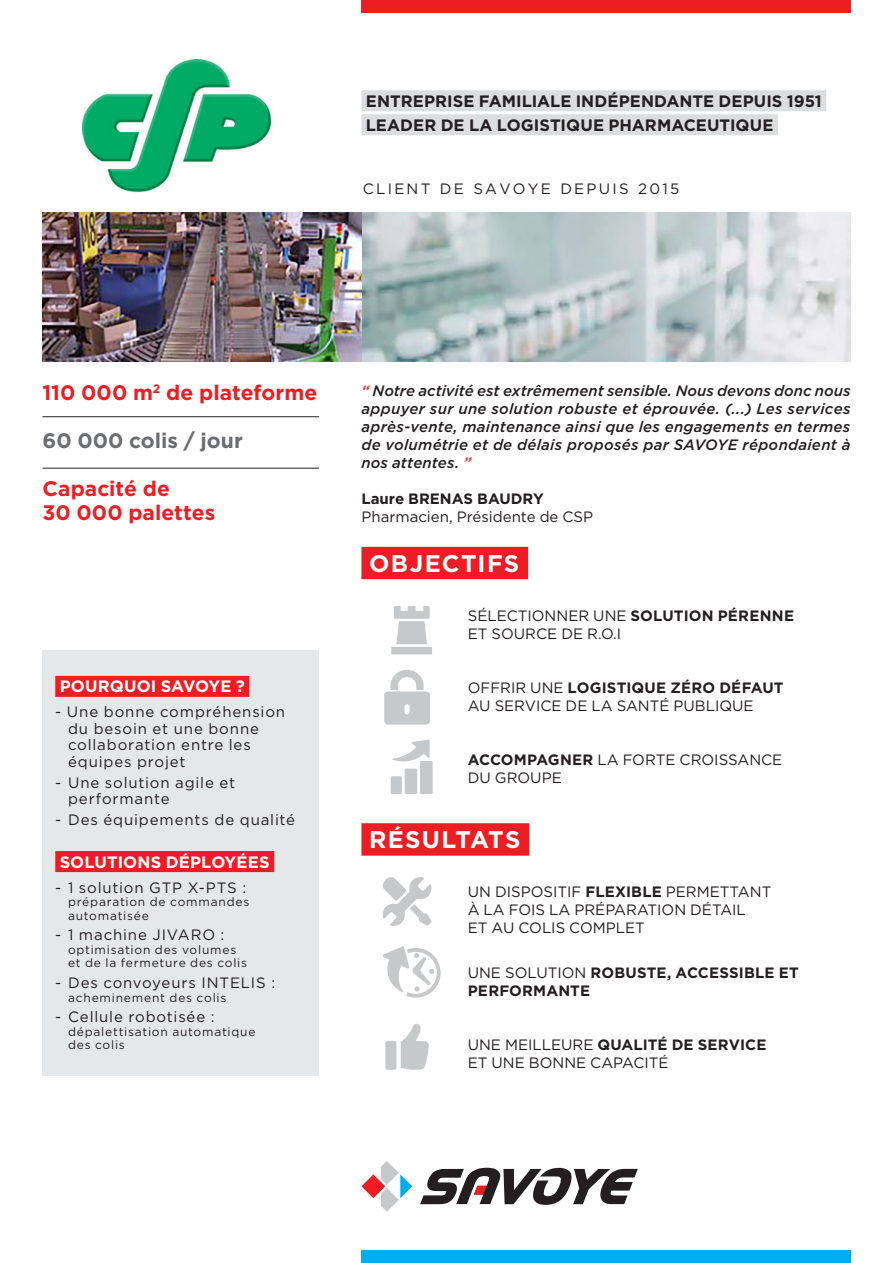
<style>
.page{position:relative;width:893px;height:1263px;background:#fff}
.page>*{position:absolute;margin:0;border:0;box-sizing:border-box;transform-origin:0 0}
.t1{font:700 24px "Gotham";letter-spacing:.055em;color:#fff}
.t2{font:700 21px "Gotham";color:#ee1d23}
.t3{font:700 21px "Gotham";color:#6c6d70}
.t4{font:700 16.5px "Gotham";color:#231f20}
.t5{font:700 16.5px "Gotham";letter-spacing:.01em;color:#fff}
.t6{font:italic 500 15px/18px "Gotham HTF";letter-spacing:.015em;color:#231f20;text-align:justify}
.Normal_e{font:15px "Gotham";color:#231f20}
.Normal_e-2{font:15px/16.5px "Gotham";letter-spacing:.045em;color:#231f20}
.t7{font:700 15px/18px "Gotham";letter-spacing:.005em;color:#231f20}
.Normal_e-3{font:15px "Gotham";letter-spacing:.15em;color:#231f20}
.t8{font:12px/13.5px "Gotham";letter-spacing:.065em;color:#231f20}
.s1{color:#ee1d23}
.s2{font-weight:700}
.s3{font-weight:400}
</style>
<div class="page">
<img style="left:43px;top:213px;width:807px;height:148px">
<img style="left:82px;top:60px;width:190px;height:133px">
<div style="left:361px;top:90px;width:465px;height:21px;background:#dcdddf"></div>
<div style="left:361px;top:114px;width:417px;height:21px;background:#dcdddf"></div>
<div style="left:361px;top:0;width:489px;height:13px;background:#ee1d23"></div>
<div style="left:361px;top:1250px;width:489px;height:13px;background:#00aeef"></div>
<svg style="left:420px;top:1168px;width:218px;height:37px"></svg>
<svg style="left:361px;top:1161px;width:51px;height:51px"></svg>
<div style="left:361px;top:547px;width:167px;height:32px;background:#ee1d23"></div>
<div style="left:361px;top:823px;width:168px;height:33px;background:#ee1d23"></div>
<div style="left:43px;top:650px;width:276px;height:426px;background:#e6e7e9"></div>
<div style="left:55px;top:676px;width:194px;height:21px;background:#ee1d23"></div>
<div style="left:55px;top:851px;width:219px;height:21px;background:#ee1d23"></div>
<hr style="left:43px;top:416px;width:276px;height:1px;background:#231f20">
<hr style="left:43px;top:468px;width:276px;height:1px;background:#231f20">
<svg style="left:391px;top:606px;width:41px;height:48px"></svg>
<svg style="left:382px;top:946px;width:59px;height:52px"></svg>
<svg style="left:391px;top:740px;width:42px;height:54px"></svg>
<svg style="left:382px;top:877px;width:50px;height:49px"></svg>
<svg style="left:385px;top:1024px;width:44px;height:46px"></svg>
<svg style="left:384px;top:670px;width:46px;height:55px"></svg>
<p class="t4" style="left:366px;top:90px;width:457px">ENTREPRISE FAMILIALE INDÉPENDANTE DEPUIS 1951</p>
<p class="t4" style="left:366px;top:114px;width:409px">LEADER DE LA LOGISTIQUE PHARMACEUTIQUE</p>
<p class="Normal_e-3" style="left:363px;top:179px;width:318px">CLIENT DE SAVOYE DEPUIS 2015</p>
<p class="t2" style="left:43px;top:378px;width:276px">110 000 m<sup>2</sup> de plateforme</p>
<p class="t3" style="left:43px;top:426px;width:202px">60 000 colis / jour</p>
<p class="t2" style="left:43px;top:474px;width:129px">Capacité de</p>
<p class="t2" style="left:43px;top:498px;width:174px">30 000 palettes</p>
<p class="t5" style="left:60px;top:676px;width:187px">POURQUOI SAVOYE ?</p>
<p class="Normal_e-2" style="left:68px;top:703px;width:219px;text-indent:-13px">- Une bonne compréhension du besoin et une bonne collaboration entre les équipes projet</p>
<p class="Normal_e-2" style="left:68px;top:774px;width:169px;text-indent:-13px">- Une solution agile et performante</p>
<p class="Normal_e-2" style="left:55px;top:811px;width:241px">- Des équipements de qualité</p>
<p class="t5" style="left:60px;top:851px;width:212px">SOLUTIONS DÉPLOYÉES</p>
<p class="Normal_e-2" style="left:55px;top:879px;width:192px">- 1 solution GTP X-PTS :</p>
<p class="t8" style="left:68px;top:895px;width:183px">préparation de commandes automatisée</p>
<p class="Normal_e-2" style="left:55px;top:926px;width:171px">- 1 machine JIVARO :</p>
<p class="t8" style="left:68px;top:942px;width:181px">optimisation des volumes et de la fermeture des colis</p>
<p class="Normal_e-2" style="left:55px;top:974px;width:221px">- Des convoyeurs INTELIS :</p>
<p class="t8" style="left:68px;top:990px;width:160px">acheminement des colis</p>
<p class="Normal_e-2" style="left:55px;top:1008px;width:161px">- Cellule robotisée :</p>
<p class="t8" style="left:68px;top:1024px;width:189px">dépalettisation automatique des colis</p>
<p class="t6" style="left:361px;top:382px;width:491px"><span class="s1">“</span> Notre activité est extrêmement sensible. Nous devons donc nous appuyer sur une solution robuste et éprouvée. (...) Les services après-vente, maintenance ainsi que les engagements en termes de volumétrie et de délais proposés par SAVOYE répondaient à nos attentes. <span class="s1">”</span></p>
<p class="t7" style="left:361px;top:490px;width:184px">Laure BRENAS BAUDRY</p>
<p class="Normal_e" style="left:361px;top:507px;width:233px">Pharmacien, Présidente de CSP</p>
<p class="t1" style="left:369px;top:548px;width:152px">OBJECTIFS</p>
<p class="Normal_e" style="left:468px;top:606px;width:328px">SÉLECTIONNER UNE <span class="s2">SOLUTION PÉRENNE</span></p>
<p class="Normal_e" style="left:468px;top:624px;width:155px">ET SOURCE DE R.O.I</p>
<p class="t7" style="left:468px;top:678px;width:317px"><span class="s3">OFFRIR UNE</span> LOGISTIQUE ZÉRO DÉFAUT</p>
<p class="Normal_e" style="left:468px;top:696px;width:287px">AU SERVICE DE LA SANTÉ PUBLIQUE</p>
<p class="Normal_e" style="left:468px;top:750px;width:316px"><span class="s2">ACCOMPAGNER</span> LA FORTE CROISSANCE</p>
<p class="Normal_e" style="left:468px;top:768px;width:95px">DU GROUPE</p>
<p class="t1" style="left:369px;top:824px;width:153px">RÉSULTATS</p>
<p class="Normal_e" style="left:468px;top:882px;width:305px">UN DISPOSITIF <span class="s2">FLEXIBLE</span> PERMETTANT</p>
<p class="Normal_e" style="left:468px;top:900px;width:280px">À LA FOIS LA PRÉPARATION DÉTAIL</p>
<p class="Normal_e" style="left:468px;top:918px;width:179px">ET AU COLIS COMPLET</p>
<p class="t7" style="left:468px;top:964px;width:332px"><span class="s3">UNE SOLUTION</span> ROBUSTE, ACCESSIBLE ET<br>PERFORMANTE</p>
<p class="t7" style="left:468px;top:1036px;width:300px"><span class="s3">UNE MEILLEURE</span> QUALITÉ DE SERVICE</p>
<p class="Normal_e" style="left:468px;top:1053px;width:202px">ET UNE BONNE CAPACITÉ</p>
</div>
